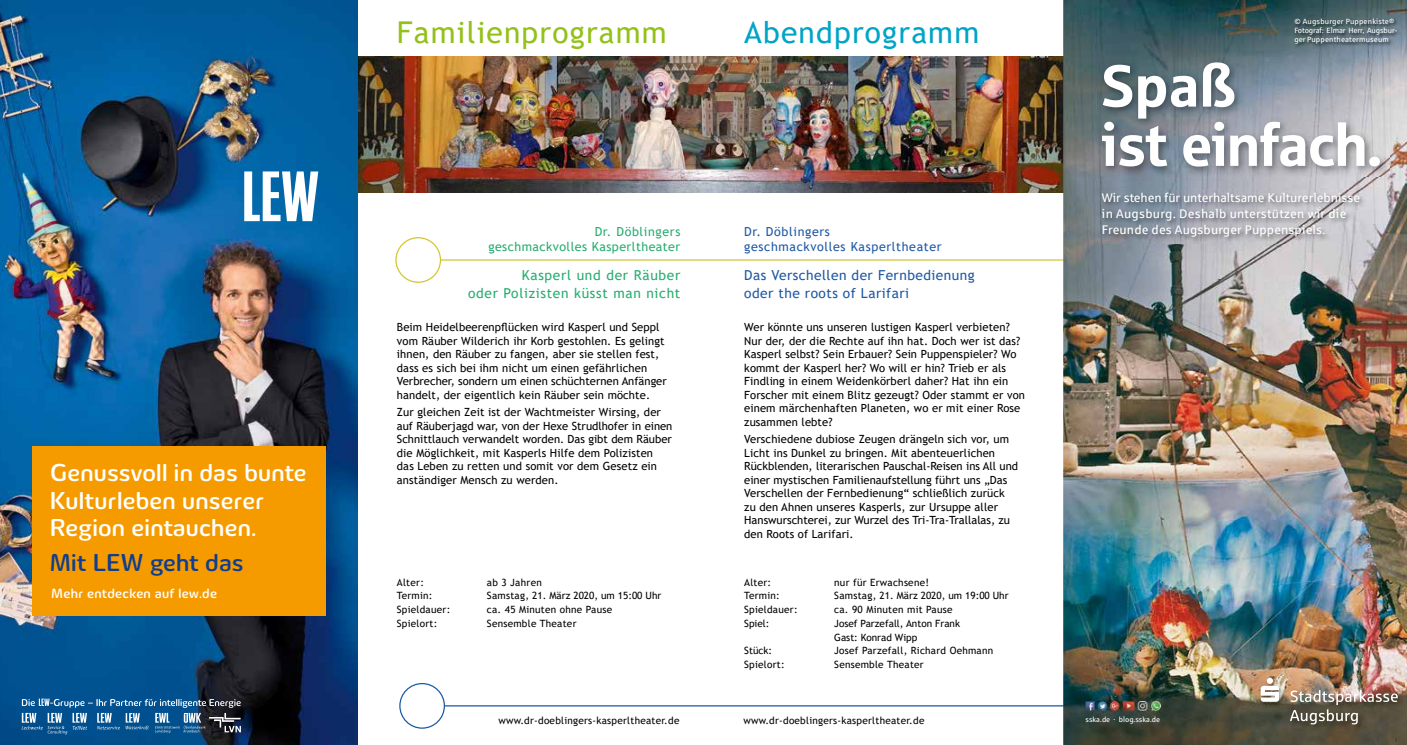
<style>
.page{position:relative;width:1407px;height:745px;background:#fff}
.page>*{position:absolute;margin:0;border:0;box-sizing:border-box;transform-origin:0 0}
.t1{font:59.25px/59.2px "Sparkasse Head";color:#fff}
.t2{font:30px "Trebuchet MS";letter-spacing:.04em;color:#93c11a}
.t3{font:30px "Trebuchet MS";letter-spacing:.04em;color:#01a4c7}
.t4{font:500 25px/27.2px "Innogy";letter-spacing:.01em;color:#fff}
.t5{font:500 25px "Innogy";letter-spacing:.005em;color:#103d8f}
.t6{font:13.75px/17.5px "Trebuchet MS";letter-spacing:.035em;color:#1e58a5}
.t7{font:13.75px/17.5px "Trebuchet MS";letter-spacing:.05em;color:#26ad6f;text-align:right}
.t8{font:500 13.75px "Innogy";letter-spacing:.02em;color:#fff}
.t9{font:12.5px/16.2px "Sparkasse Rg";letter-spacing:.01em;color:#fff}
.t10{font:12.5px/15px "Trebuchet MS";letter-spacing:.035em;color:#26ad6f;text-align:right}
.t11{font:12.5px/15px "Trebuchet MS";letter-spacing:.05em;color:#1e58a5}
.t12{font:11.25px/13.5px "Trebuchet MS";letter-spacing:.01em;color:#000}
.t13{font:10px "Trebuchet MS";letter-spacing:.025em;color:#000}
.t14{font:10px/13.8px "Trebuchet MS";color:#000}
.t15{font:7.5px/9px "Sparkasse Rg";letter-spacing:.02em;color:#fff}
.t16{font:7.38px "Sparkasse Rg";color:#fff}
</style>
<div class="page">
<img style="left:358px;top:57px;width:705px;height:136px">
<div style="left:399px;top:682px;width:46px;height:46px;border:1px solid #1c58a5;border-radius:50%"></div>
<hr style="left:444px;top:704px;width:619px;height:2px;background:#1c58a5">
<div style="left:395px;top:237px;width:46px;height:46px;border:1px solid #d3c632;border-radius:50%"></div>
<hr style="left:440px;top:259px;width:623px;height:1px;background:#d3c632">
<img style="left:1063px;top:0;width:344px;height:744px">
<img style="left:1097px;top:57px;width:293px;height:120px">
<img style="left:1259px;top:676px;width:145px;height:54px">
<img style="left:1290px;top:689px;width:107px;height:35px">
<svg style="left:1260px;top:677px;width:19px;height:24px"></svg>
<img style="left:1294px;top:17px;width:107px;height:31px">
<img style="left:1082px;top:694px;width:78px;height:21px">
<img style="left:1101px;top:190px;width:264px;height:53px">
<svg style="left:1063px;top:0;width:7px;height:4px"></svg>
<img style="left:0;top:0;width:358px;height:744px">
<svg style="left:244px;top:171px;width:74px;height:50px"></svg>
<svg style="left:22px;top:698px;width:219px;height:35px"></svg>
<div style="left:33px;top:446px;width:293px;height:169px;background:#f59b00"></div>
<h3 class="t4" style="left:50px;top:459px;width:258px">Genussvoll in das bunte<br>Kulturleben unserer<br>Region eintauchen.</h3>
<h3 class="t5" style="left:50px;top:547px;width:195px">Mit LEW geht das</h3>
<p class="t8" style="left:52px;top:585px;width:167px">Mehr entdecken auf lew.de</p>
<h2 class="t2" style="left:397px;top:13px;width:271px">Familienprogramm</h2>
<h2 class="t3" style="left:744px;top:13px;width:237px">Abendprogramm</h2>
<p class="t10" style="left:488px;top:224px;width:194px">Dr. Döblingers<br>geschmackvolles Kasperltheater</p>
<p class="t7" style="left:468px;top:266px;width:214px">Kasperl und der Räuber<br>oder Polizisten küsst man nicht</p>
<p class="t12" style="left:397px;top:320px;width:271px">Beim Heidelbeerenpflücken wird Kasperl und Seppl vom Räuber Wilderich ihr Korb gestohlen. Es gelingt ihnen, den Räuber zu fangen, aber sie stellen fest, dass es sich bei ihm nicht um einen gefährlichen Verbrecher, sondern um einen schüchternen Anfänger handelt, der eigentlich kein Räuber sein möchte.</p>
<p class="t12" style="left:397px;top:405px;width:277px">Zur gleichen Zeit ist der Wachtmeister Wirsing, der auf Räuberjagd war, von der Hexe Strudlhofer in einen Schnittlauch verwandelt worden. Das gibt dem Räuber die Möglichkeit, mit Kasperls Hilfe dem Polizisten das Leben zu retten und somit vor dem Gesetz ein anständiger Mensch zu werden.</p>
<p class="t13" style="left:397px;top:575px;width:29px">Alter:</p>
<p class="t13" style="left:487px;top:575px;width:56px">ab 3 Jahren</p>
<p class="t13" style="left:397px;top:589px;width:37px">Termin:</p>
<p class="t14" style="left:487px;top:588px;width:176px">Samstag, 21. März 2020, um 15:00 Uhr</p>
<p class="t13" style="left:397px;top:603px;width:55px">Spieldauer:</p>
<p class="t13" style="left:487px;top:603px;width:127px">ca. 45 Minuten ohne Pause</p>
<p class="t13" style="left:397px;top:616px;width:42px">Spielort:</p>
<p class="t13" style="left:487px;top:616px;width:91px">Sensemble Theater</p>
<p class="t11" style="left:744px;top:224px;width:199px">Dr. Döblingers<br>geschmackvolles Kasperltheater</p>
<p class="t6" style="left:744px;top:266px;width:232px">Das Verschellen der Fernbedienung oder the roots of Larifari</p>
<p class="t12" style="left:744px;top:320px;width:282px">Wer könnte uns unseren lustigen Kasperl verbieten?<br>Nur der, der die Rechte auf ihn hat. Doch wer ist das?<br>Kasperl selbst? Sein Erbauer? Sein Puppenspieler? Wo kommt der Kasperl her? Wo will er hin? Trieb er als Findling in einem Weidenkörberl daher? Hat ihn ein Forscher mit einem Blitz gezeugt? Oder stammt er von einem märchenhaften Planeten, wo er mit einer Rose zusammen lebte?</p>
<p class="t12" style="left:744px;top:432px;width:275px">Verschiedene dubiose Zeugen drängeln sich vor, um Licht ins Dunkel zu bringen. Mit abenteuerlichen Rückblenden, literarischen Pauschal-Reisen ins All und einer mystischen Familienaufstellung führt uns „Das Verschellen der Fernbedienung“ schließlich zurück zu den Ahnen unseres Kasperls, zur Ursuppe aller Hanswurschterei, zur Wurzel des Tri-Tra-Trallalas, zu den Roots of Larifari.</p>
<p class="t13" style="left:744px;top:575px;width:29px">Alter:</p>
<p class="t13" style="left:834px;top:575px;width:96px">nur für Erwachsene!</p>
<p class="t13" style="left:744px;top:589px;width:37px">Termin:</p>
<p class="t14" style="left:834px;top:588px;width:176px">Samstag, 21. März 2020, um 19:00 Uhr</p>
<p class="t13" style="left:744px;top:603px;width:55px">Spieldauer:</p>
<p class="t13" style="left:834px;top:603px;width:120px">ca. 90 Minuten mit Pause</p>
<p class="t13" style="left:744px;top:616px;width:27px">Spiel:</p>
<p class="t14" style="left:834px;top:616px;width:127px">Josef Parzefall, Anton Frank<br>Gast: Konrad Wipp</p>
<p class="t13" style="left:744px;top:644px;width:29px">Stück:</p>
<p class="t13" style="left:834px;top:644px;width:160px">Josef Parzefall, Richard Oehmann</p>
<p class="t13" style="left:744px;top:658px;width:42px">Spielort:</p>
<p class="t13" style="left:834px;top:658px;width:91px">Sensemble Theater</p>
<p class="t13" style="left:498px;top:713px;width:183px">www.dr-doeblingers-kasperltheater.de</p>
<p class="t13" style="left:743px;top:713px;width:183px">www.dr-doeblingers-kasperltheater.de</p>
<p class="t15" style="left:1294px;top:17px;width:105px">© Augsburger Puppenkiste<sup>®<br></sup>Fotograf: Elmar Herr, Augsbur&shy;ger Puppentheatermuseum</p>
<h1 class="t1" style="left:1102px;top:54px;width:281px">Spaß<br>ist einfach.</h1>
<p class="t9" style="left:1102px;top:189px;width:260px">Wir stehen für unterhaltsame Kulturerlebnisse in Augsburg. Deshalb unterstützen wir die<br>Freunde des Augsburger Puppenspiels.</p>
<p class="t16" style="left:1085px;top:714px;width:76px">sska.de · blog.sska.de</p>
</div>
